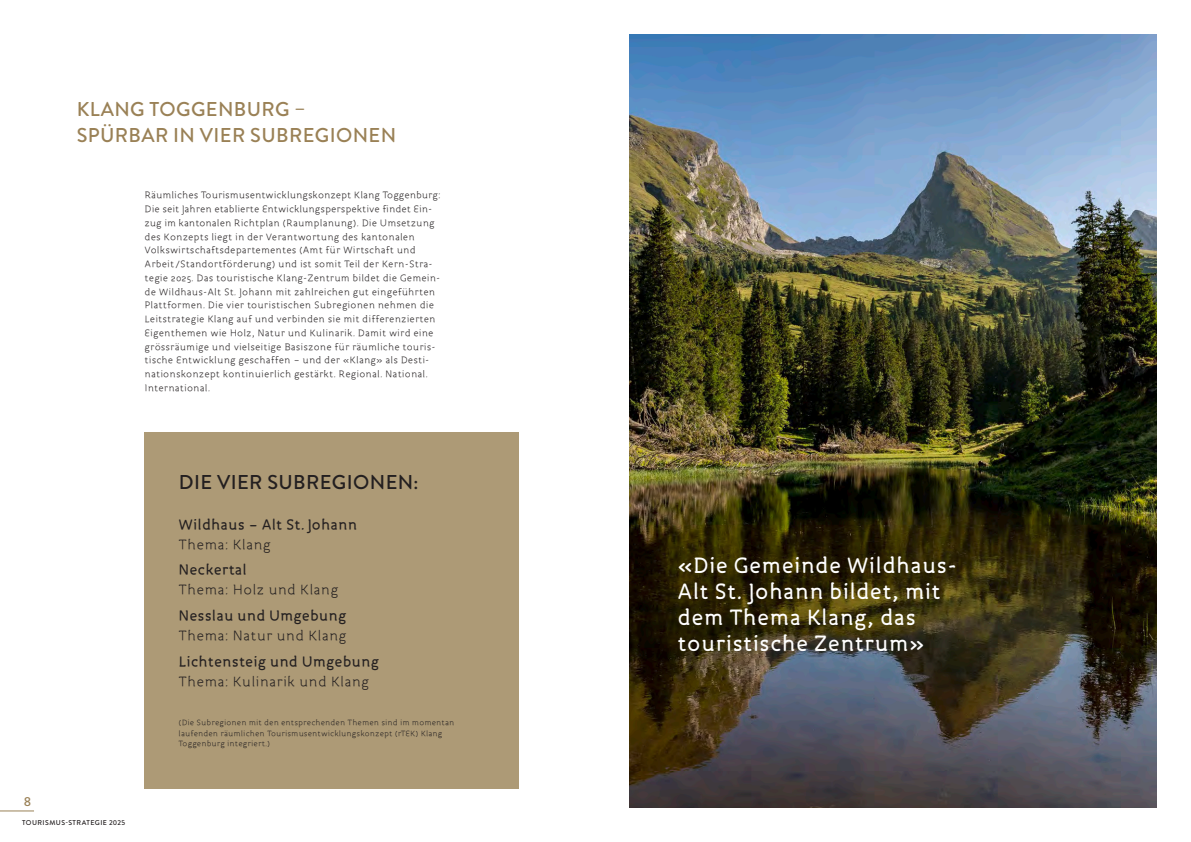
<style>
.page{position:relative;width:1191px;height:842px;background:#fff}
.page>*{position:absolute;margin:0;border:0;box-sizing:border-box;transform-origin:0 0}
.t1{font:500 24px/26px "Roice";letter-spacing:.005em;color:#fff}
.t2{font:500 20px/26px "Brandon Grotesque";letter-spacing:.02em;color:#9a8156}
.t3{font:500 20px "Brandon Grotesque";letter-spacing:.02em;color:#231f20}
.t4{font:500 16px "Roice";color:#231f20}
.t5{font:300 16px "Roice";color:#231f20}
.t6{font:500 13px "Brandon Grotesque";color:#9a8156}
.t7{font:300 11px/13.8px "Roice";color:#231f20}
.t8{font:300 9px/10.8px "Roice";color:#231f20}
.t9{font:500 7px "Brandon Grotesque";letter-spacing:.065em;color:#231f20}
</style>
<div class="page">
<hr style="left:0;top:810px;width:34px;height:1px;background:#9a8156">
<div style="left:145px;top:432px;width:374px;height:357px;background:#ad9a76"></div>
<img style="left:629px;top:34px;width:528px;height:774px">
<h2 class="t2" style="left:77px;top:96px;width:321px">KLANG TOGGENBURG –<br>SPÜRBAR IN VIER SUBREGIONEN</h2>
<p class="t7" style="left:145px;top:188px;width:298px">Räumliches Tourismusentwicklungskonzept Klang Toggenburg:<br>Die seit Jahren etablierte Entwicklungsperspektive findet Ein&shy;zug im kantonalen Richtplan (Raumplanung). Die Umsetzung des Konzepts liegt in der Verantwortung des kantonalen Volkswirtschaftsdepartementes (Amt für Wirtschaft und Arbeit/Standortförderung) und ist somit Teil der Kern-Stra&shy;tegie 2025. Das touristische Klang-Zentrum bildet die Gemein&shy;de Wildhaus-Alt St. Johann mit zahlreichen gut eingeführten Plattformen. Die vier touristischen Subregionen nehmen die Leitstrategie Klang auf und verbinden sie mit differenzierten Eigenthemen wie Holz, Natur und Kulinarik. Damit wird eine grössräumige und vielseitige Basiszone für räumliche touris&shy;tische Entwicklung geschaffen – und der «Klang» als Desti&shy;nationskonzept kontinuierlich gestärkt. Regional. National.<br>International.</p>
<p class="t6" style="left:24px;top:792px;width:9px">8</p>
<p class="t9" style="left:22px;top:818px;width:105px">TOURISMUS-STRATEGIE 2025</p>
<h2 class="t3" style="left:179px;top:468px;width:241px">DIE VIER SUBREGIONEN:</h2>
<h3 class="t4" style="left:179px;top:515px;width:180px">Wildhaus – Alt St. Johann</h3>
<h3 class="t5" style="left:179px;top:535px;width:94px">Thema: Klang</h3>
<h3 class="t4" style="left:179px;top:560px;width:70px">Neckertal</h3>
<h3 class="t5" style="left:179px;top:581px;width:161px">Thema: Holz und Klang</h3>
<h3 class="t4" style="left:179px;top:606px;width:169px">Nesslau und Umgebung</h3>
<h3 class="t5" style="left:179px;top:626px;width:169px">Thema: Natur und Klang</h3>
<h3 class="t4" style="left:179px;top:652px;width:202px">Lichtensteig und Umgebung</h3>
<h3 class="t5" style="left:179px;top:672px;width:192px">Thema: Kulinarik und Klang</h3>
<p class="t8" style="left:179px;top:717px;width:277px">(Die Subregionen mit den entsprechenden Themen sind im momentan laufenden räumlichen Tourismusentwicklungskonzept (rTEK) Klang<br>Toggenburg integriert.)</p>
<h1 class="t1" style="left:677px;top:552px;width:281px">«Die Gemeinde Wildhaus-<br>Alt St. Johann bildet, mit dem Thema Klang, das touristische Zentrum»</h1>
</div>
